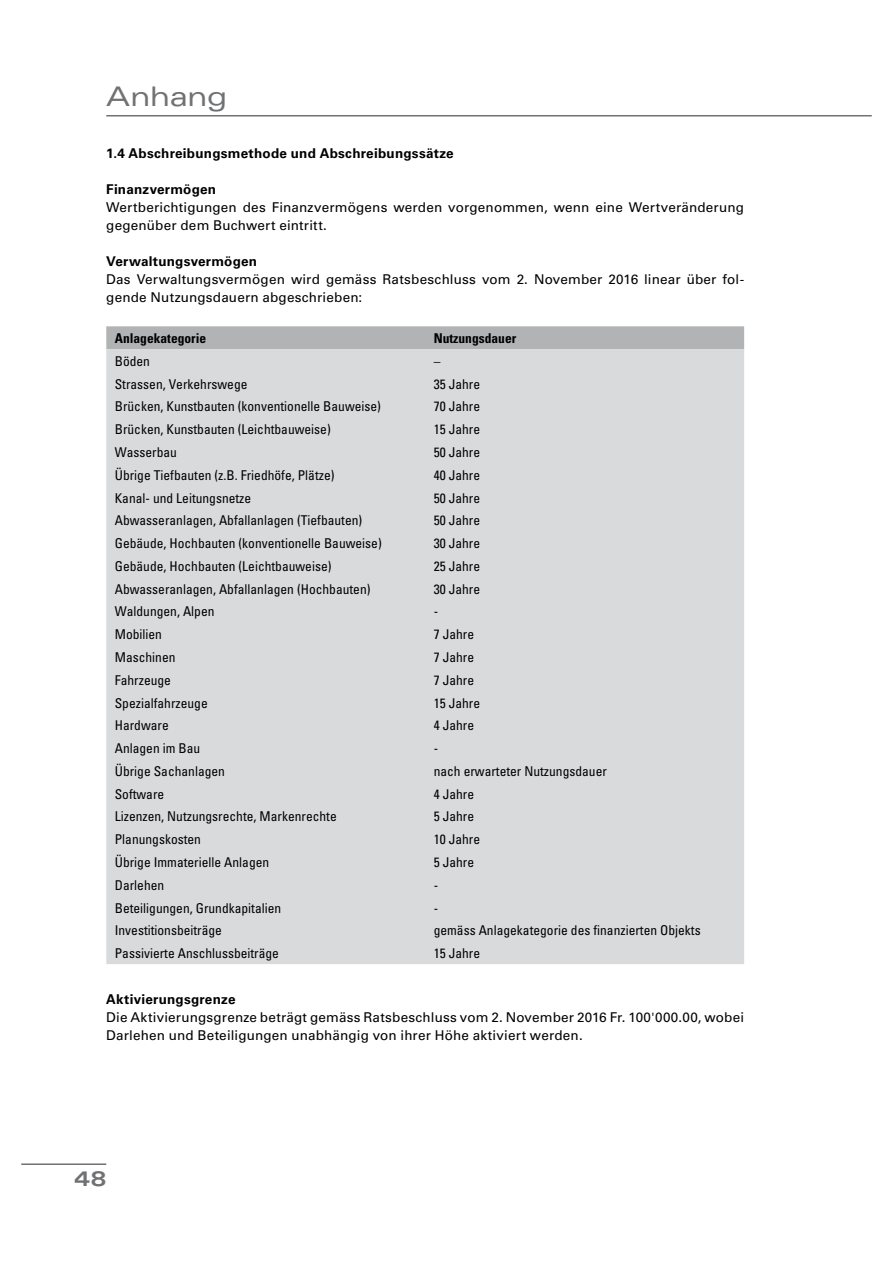
<style>
.page{position:relative;width:893px;height:1263px;background:#fff}
.page>*{position:absolute;margin:0;border:0;box-sizing:border-box;transform-origin:0 0}
.t1{font:expanded 27px "Univers LT";letter-spacing:-.015em;color:#707172}
.t2{font:700 expanded 21px "Univers LT";color:#707172}
.t3{font:condensed 13.5px "Univers LT";color:#000}
.t4{font:13.5px/18px "Univers LT";letter-spacing:.015em;color:#000}
.t5{font:700 13.5px "Univers LT";letter-spacing:.015em;color:#000}
.t6{font:700 condensed 13.5px "Univers LT";color:#000}
</style>
<div class="page">
<hr style="left:21px;top:1163px;width:85px;height:2px;background:#707172">
<div style="left:106px;top:326px;width:638px;height:23px;background:#b1b3b4"></div>
<div style="left:106px;top:349px;width:638px;height:615px;background:#d9dadb"></div>
<hr style="left:106px;top:115px;width:766px;height:1px;background:#707172">
<h1 class="t1" style="left:106px;top:81px;width:122px">Anhang</h1>
<p class="t5" style="left:106px;top:146px;width:349px">1.4 Abschreibungsmethode und Abschreibungssätze</p>
<p class="t5" style="left:106px;top:182px;width:111px">Finanzvermögen</p>
<p class="t4" style="left:106px;top:199px;width:639px">Wertberichtigungen des Finanzvermögens werden vorgenommen, wenn eine Wertveränderung gegenüber dem Buchwert eintritt.</p>
<p class="t5" style="left:106px;top:254px;width:152px">Verwaltungsvermögen</p>
<p class="t4" style="left:106px;top:271px;width:639px">Das Verwaltungsvermögen wird gemäss Ratsbeschluss vom 2. November 2016 linear über fol&shy;gende Nutzungsdauern abgeschrieben:</p>
<p class="t6" style="left:115px;top:330px;width:93px">Anlagekategorie</p>
<p class="t6" style="left:434px;top:330px;width:84px">Nutzungsdauer</p>
<p class="t3" style="left:115px;top:352px;width:37px">Böden</p>
<p class="t3" style="left:434px;top:352px;width:8px">–</p>
<p class="t3" style="left:115px;top:375px;width:134px">Strassen, Verkehrswege</p>
<p class="t3" style="left:434px;top:375px;width:48px">35 Jahre</p>
<p class="t3" style="left:115px;top:398px;width:268px">Brücken, Kunstbauten (konventionelle Bauweise)</p>
<p class="t3" style="left:434px;top:398px;width:48px">70 Jahre</p>
<p class="t3" style="left:115px;top:421px;width:217px">Brücken, Kunstbauten (Leichtbauweise)</p>
<p class="t3" style="left:434px;top:421px;width:48px">15 Jahre</p>
<p class="t3" style="left:115px;top:444px;width:64px">Wasserbau</p>
<p class="t3" style="left:434px;top:444px;width:48px">50 Jahre</p>
<p class="t3" style="left:115px;top:466px;width:221px">Übrige Tiefbauten (z.B. Friedhöfe, Plätze)</p>
<p class="t3" style="left:434px;top:466px;width:48px">40 Jahre</p>
<p class="t3" style="left:115px;top:489px;width:138px">Kanal- und Leitungsnetze</p>
<p class="t3" style="left:434px;top:489px;width:48px">50 Jahre</p>
<p class="t3" style="left:115px;top:512px;width:249px">Abwasseranlagen, Abfallanlagen (Tiefbauten)</p>
<p class="t3" style="left:434px;top:512px;width:48px">50 Jahre</p>
<p class="t3" style="left:115px;top:535px;width:268px">Gebäude, Hochbauten (konventionelle Bauweise)</p>
<p class="t3" style="left:434px;top:535px;width:48px">30 Jahre</p>
<p class="t3" style="left:115px;top:557px;width:218px">Gebäude, Hochbauten (Leichtbauweise)</p>
<p class="t3" style="left:434px;top:557px;width:48px">25 Jahre</p>
<p class="t3" style="left:115px;top:580px;width:257px">Abwasseranlagen, Abfallanlagen (Hochbauten)</p>
<p class="t3" style="left:434px;top:580px;width:48px">30 Jahre</p>
<p class="t3" style="left:115px;top:603px;width:101px">Waldungen, Alpen</p>
<p class="t3" style="left:434px;top:603px;width:6px">-</p>
<p class="t3" style="left:115px;top:626px;width:49px">Mobilien</p>
<p class="t3" style="left:434px;top:626px;width:42px">7 Jahre</p>
<p class="t3" style="left:115px;top:649px;width:62px">Maschinen</p>
<p class="t3" style="left:434px;top:649px;width:42px">7 Jahre</p>
<p class="t3" style="left:115px;top:671px;width:58px">Fahrzeuge</p>
<p class="t3" style="left:434px;top:671px;width:42px">7 Jahre</p>
<p class="t3" style="left:115px;top:694px;width:95px">Spezialfahrzeuge</p>
<p class="t3" style="left:434px;top:694px;width:48px">15 Jahre</p>
<p class="t3" style="left:115px;top:717px;width:55px">Hardware</p>
<p class="t3" style="left:434px;top:717px;width:42px">4 Jahre</p>
<p class="t3" style="left:115px;top:740px;width:87px">Anlagen im Bau</p>
<p class="t3" style="left:434px;top:740px;width:6px">-</p>
<p class="t3" style="left:115px;top:762px;width:112px">Übrige Sachanlagen</p>
<p class="t3" style="left:434px;top:762px;width:175px">nach erwarteter Nutzungsdauer</p>
<p class="t3" style="left:115px;top:785px;width:51px">Software</p>
<p class="t3" style="left:434px;top:785px;width:42px">4 Jahre</p>
<p class="t3" style="left:115px;top:808px;width:223px">Lizenzen, Nutzungsrechte, Markenrechte</p>
<p class="t3" style="left:434px;top:808px;width:42px">5 Jahre</p>
<p class="t3" style="left:115px;top:831px;width:88px">Planungskosten</p>
<p class="t3" style="left:434px;top:831px;width:48px">10 Jahre</p>
<p class="t3" style="left:115px;top:854px;width:156px">Übrige Immaterielle Anlagen</p>
<p class="t3" style="left:434px;top:854px;width:42px">5 Jahre</p>
<p class="t3" style="left:115px;top:876px;width:51px">Darlehen</p>
<p class="t3" style="left:434px;top:876px;width:6px">-</p>
<p class="t3" style="left:115px;top:899px;width:168px">Beteiligungen, Grundkapitalien</p>
<p class="t3" style="left:434px;top:899px;width:6px">-</p>
<p class="t3" style="left:115px;top:922px;width:109px">Investitionsbeiträge</p>
<p class="t3" style="left:434px;top:922px;width:268px">gemäss Anlagekategorie des finanzierten Objekts</p>
<p class="t3" style="left:115px;top:945px;width:166px">Passivierte Anschlussbeiträge</p>
<p class="t3" style="left:434px;top:945px;width:48px">15 Jahre</p>
<p class="t5" style="left:106px;top:992px;width:131px">Aktivierungsgrenze</p>
<p class="t4" style="left:106px;top:1009px;width:639px">Die Aktivierungsgrenze beträgt gemäss Ratsbeschluss vom 2. November 2016 Fr. 100'000.00, wobei<br>Darlehen und Beteiligungen unabhängig von ihrer Höhe aktiviert werden.</p>
<h2 class="t2" style="left:75px;top:1167px;width:33px">48</h2>
</div>
